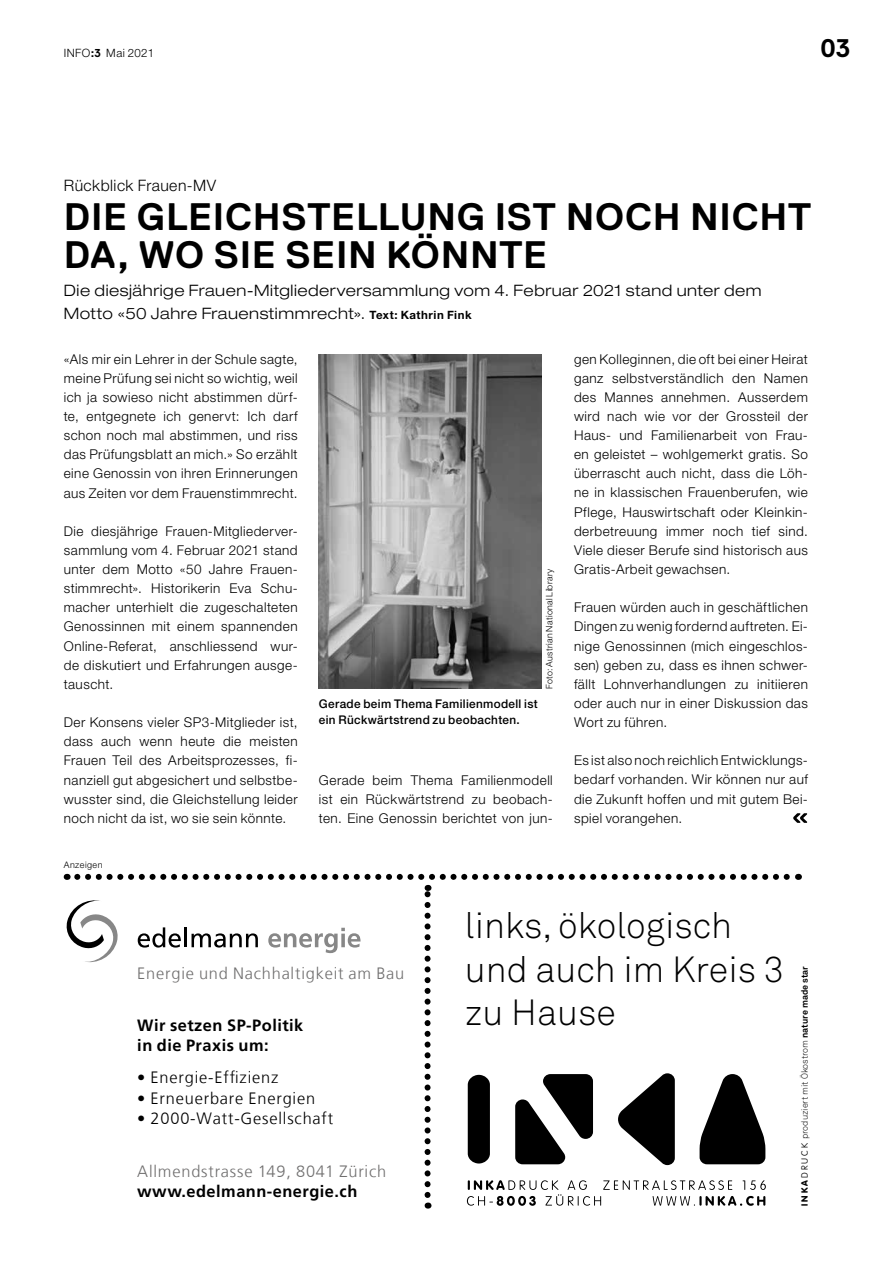
<style>
.page{position:relative;width:893px;height:1263px;background:#fff}
.page>*{position:absolute;margin:0;border:0;box-sizing:border-box;transform-origin:0 0}
.t1{font:700 38.25px/38.2px "Replica Std";letter-spacing:.015em;color:#000}
.t2{font:300 36px/43.2px "Akkurat";color:#000}
.t3{font:700 25.5px "Replica Std";color:#000}
.t4{font:300 16.35px "Frutiger LT Com";letter-spacing:.05em;color:#000}
.t5{font:300 16.35px "Frutiger LT Com";letter-spacing:.05em;color:#706f6f}
.t6{font:700 16.35px/20.9px "Frutiger LT Com";letter-spacing:.03em;color:#000}
.t7{font:300 expanded 15.75px/23.4px "Helvetica Neue LT Std";letter-spacing:.035em;color:#000}
.t8{font:300 15.75px "Helvetica Neue LT Std";letter-spacing:.03em;color:#000}
.t9{font:300 13.5px/19.2px "Helvetica Neue LT Std";letter-spacing:.035em;color:#000;text-align:justify}
.t10{font:500 12px/15.8px "Helvetica Neue LT Std";letter-spacing:.03em;color:#000}
.t11{font:300 11.55px "Helvetica Neue LT Std";letter-spacing:.035em;color:#000}
.t12{font:300 9px "Akkurat";color:#000}
.t13{font:300 9px "Helvetica Neue LT Std";letter-spacing:.035em;color:#000}
.t14{font:300 9px "Helvetica Neue LT Std";letter-spacing:.055em;color:#000}
.s1{font-family:"Replica Std";font-weight:700}
.s2{font-weight:700;font-stretch:normal;font-size:11.55px}
.s3{font-family:"VAG Rounded Std";font-weight:900}
.s4{font-family:"VAG Rounded Std";font-weight:100}
.s5{font-weight:700}
</style>
<div class="page">
<svg style="left:793px;top:813px;width:14px;height:10px"></svg>
<svg style="left:64px;top:874px;width:735px;height:334px"></svg>
<img style="left:319px;top:354px;width:223px;height:335px">
<p class="t11" style="left:64px;top:46px;width:92px">INFO<span class="s1">:3</span> Mai 2021</p>
<h3 class="t3" style="left:821px;top:34px;width:31px">03</h3>
<p class="t8" style="left:64px;top:175px;width:154px">Rückblick Frauen-MV</p>
<h1 class="t1" style="left:64px;top:197px;width:749px">DIE GLEICHSTELLUNG IST NOCH NICHT<br>DA, WO SIE SEIN KÖNNTE</h1>
<p class="t7" style="left:64px;top:278px;width:699px">Die diesjährige Frauen-Mitgliederversammlung vom 4. Februar 2021 stand unter dem<br>Motto «50 Jahre Frauenstimmrecht». <span class="s2">Text: Kathrin Fink</span></p>
<p class="t9" style="left:64px;top:349px;width:235px">«Als mir ein Lehrer in der Schule sagte, meine Prüfung sei nicht so wichtig, weil ich ja sowieso nicht abstimmen dürf&shy;te, entgegnete ich genervt: Ich darf schon noch mal abstimmen, und riss das Prüfungsblatt an mich.» So erzählt eine Genossin von ihren Erinnerungen aus Zeiten vor dem Frauenstimmrecht.</p>
<p class="t9" style="left:64px;top:521px;width:235px">Die diesjährige Frauen-Mitgliederver&shy;sammlung vom 4. Februar 2021 stand unter dem Motto «50 Jahre Frauen&shy;stimmrecht». Historikerin Eva Schu&shy;macher unterhielt die zugeschalteten Genossinnen mit einem spannenden Online-Referat, anschliessend wur&shy;de diskutiert und Erfahrungen ausge&shy;tauscht.</p>
<p class="t9" style="left:64px;top:712px;width:235px">Der Konsens vieler SP3-Mitglieder ist, dass auch wenn heute die meisten Frauen Teil des Arbeitsprozesses, fi&shy;nanziell gut abgesichert und selbstbe&shy;wusster sind, die Gleichstellung leider noch nicht da ist, wo sie sein könnte.</p>
<p class="t9" style="left:574px;top:349px;width:235px">gen Kolleginnen, die oft bei einer Heirat ganz selbstverständlich den Namen des Mannes annehmen. Ausserdem wird nach wie vor der Grossteil der Haus- und Familienarbeit von Frau&shy;en geleistet – wohlgemerkt gratis. So überrascht auch nicht, dass die Löh&shy;ne in klassischen Frauenberufen, wie Pflege, Hauswirtschaft oder Kleinkin&shy;derbetreuung immer noch tief sind.<br>Viele dieser Berufe sind historisch aus Gratis-Arbeit gewachsen.</p>
<p class="t9" style="left:574px;top:597px;width:235px">Frauen würden auch in geschäftlichen Dingen zu wenig fordernd auftreten. Ei&shy;nige Genossinnen (mich eingeschlos&shy;sen) geben zu, dass es ihnen schwer&shy;fällt Lohnverhandlungen zu initiieren oder auch nur in einer Diskussion das Wort zu führen.</p>
<p class="t9" style="left:574px;top:751px;width:235px">Es ist also noch reichlich Entwicklungs&shy;bedarf vorhanden. Wir können nur auf die Zukunft hoffen und mit gutem Bei&shy;spiel vorangehen.</p>
<p class="t13" style="left:544px;top:689px;width:122px;rotate:-90deg">Foto: Austrian National Library</p>
<p class="t10" style="left:319px;top:696px;width:220px">Gerade beim Thema Familienmodell ist ein Rückwärtstrend zu beobachten.</p>
<p class="t9" style="left:319px;top:770px;width:235px">Gerade beim Thema Familienmodell ist ein Rückwärtstrend zu beobach&shy;ten. Eine Genossin berichtet von jun-</p>
<p class="t14" style="left:64px;top:859px;width:40px">Anzeigen</p>
<p class="t5" style="left:137px;top:963px;width:269px">Energie und Nachhaltigkeit am Bau</p>
<p class="t6" style="left:137px;top:1014px;width:168px">Wir setzen SP-Politik in die Praxis um:</p>
<p class="t4" style="left:137px;top:1067px;width:143px">• Energie-Effizienz</p>
<p class="t4" style="left:137px;top:1088px;width:179px">• Erneuerbare Energien</p>
<p class="t4" style="left:137px;top:1109px;width:198px">• 2000-Watt-Gesellschaft</p>
<p class="t5" style="left:137px;top:1161px;width:250px">Allmendstrasse 149, 8041 Zürich</p>
<p class="t6" style="left:137px;top:1181px;width:222px">www.edelmann-energie.ch</p>
<h2 class="t2" style="left:465px;top:903px;width:321px">links, ökologisch und auch im Kreis 3 zu Hause</h2>
<p class="t12" style="left:799px;top:1206px;width:241px;rotate:-90deg"><span class="s3">I N K A</span> <span class="s4">D R U C K</span> produziert mit Ökostrom <span class="s5">nature made star</span></p>
</div>
